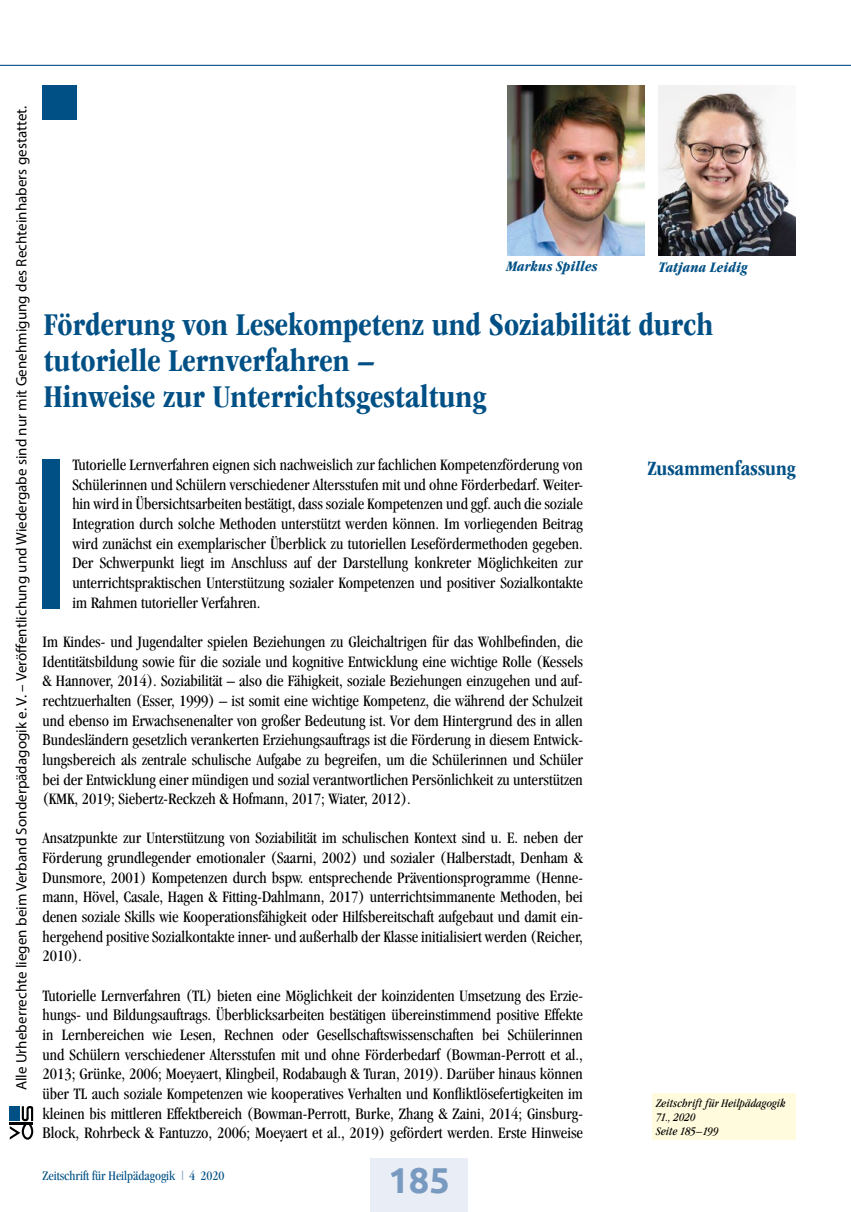
<style>
.page{position:relative;width:851px;height:1212px;background:#fff}
.page>*{position:absolute;margin:0;border:0;box-sizing:border-box;transform-origin:0 0}
.t1{font:700 36px "Ubuntu";color:#799ac0}
.t2{font:700 condensed 33px/36px "ITC Garamond Std";letter-spacing:.005em;color:#005086}
.t3{font:900 27px "Myriad Pro";color:#799ac0}
.t4{font:700 condensed 21px "ITC Garamond Std";color:#005086}
.t5{font:condensed 16.5px/19.6px "Garamond";color:#000;text-align:justify}
.t6{font:15px "Myriad Pro";letter-spacing:.005em;color:#000}
.t7{font:italic 700 condensed 15px "Garamond";letter-spacing:.005em;color:#005086}
.t8{font:condensed 13.5px "Garamond";color:#005086}
.t9{font:italic condensed 12px/14.2px "Garamond";letter-spacing:.01em;color:#000}
.s1{color:#799ac0}
</style>
<div class="page">
<svg style="left:10px;top:1106px;width:23px;height:34px"></svg>
<div style="left:370px;top:1158px;width:98px;height:54px;background:#e9edf5"></div>
<hr style="left:0;top:65px;width:850px;height:1px;background:#005086">
<div style="left:43px;top:459px;width:17px;height:150px;background:#005086"></div>
<div style="left:43px;top:85px;width:34px;height:34px;background:#005086"></div>
<div style="left:651px;top:1093px;width:144px;height:47px;background:#fffbdc"></div>
<img style="left:658px;top:85px;width:137px;height:170px">
<img style="left:507px;top:85px;width:137px;height:170px">
<p class="t6" style="left:12px;top:1090px;width:986px;rotate:-90deg">Alle Urheberrechte liegen beim Verband Sonderpädagogik e. V. – Veröffentlichung und Wiedergabe sind nur mit Genehmigung des Rechteinhabers gestattet.</p>
<p class="t7" style="left:506px;top:258px;width:93px">Markus Spilles</p>
<p class="t7" style="left:659px;top:258px;width:90px">Tatjana Leidig</p>
<h2 class="t2" style="left:44px;top:306px;width:671px">Förderung von Lesekompetenz und Soziabilität durch tutorielle Lernverfahren –<br>Hinweise zur Unterrichtsgestaltung</h2>
<p class="t5" style="left:72px;top:455px;width:512px">Tutorielle Lernverfahren eignen sich nachweislich zur fachlichen Kompetenzförderung von Schülerinnen und Schülern verschiedener Altersstufen mit und ohne Förderbedarf. Weiter&shy;hin wird in Übersichtsarbeiten bestätigt, dass soziale Kompetenzen und ggf. auch die soziale Integration durch solche Methoden unterstützt werden können. Im vorliegenden Beitrag wird zunächst ein exemplarischer Überblick zu tutoriellen Lesefördermethoden gegeben.<br>Der Schwerpunkt liegt im Anschluss auf der Darstellung konkreter Möglichkeiten zur unterrichtspraktischen Unterstützung sozialer Kompetenzen und positiver Sozialkontakte im Rahmen tutorieller Verfahren.</p>
<p class="t5" style="left:43px;top:632px;width:542px">Im Kindes- und Jugendalter spielen Beziehungen zu Gleichaltrigen für das Wohlbefinden, die Identitätsbildung sowie für die soziale und kognitive Entwicklung eine wichtige Rolle (Kessels &amp; Hannover, 2014). Soziabilität – also die Fähigkeit, soziale Beziehungen einzugehen und auf&shy;rechtzuerhalten (Esser, 1999) – ist somit eine wichtige Kompetenz, die während der Schulzeit und ebenso im Erwachsenenalter von großer Bedeutung ist. Vor dem Hintergrund des in allen Bundesländern gesetzlich verankerten Erziehungsauftrags ist die Förderung in diesem Entwick&shy;lungsbereich als zentrale schulische Aufgabe zu begreifen, um die Schülerinnen und Schüler bei der Entwicklung einer mündigen und sozial verantwortlichen Persönlichkeit zu unterstützen (KMK, 2019; Siebertz-Reckzeh &amp; Hofmann, 2017; Wiater, 2012).</p>
<p class="t5" style="left:43px;top:828px;width:542px">Ansatzpunkte zur Unterstützung von Soziabilität im schulischen Kontext sind u. E. neben der Förderung grundlegender emotionaler (Saarni, 2002) und sozialer (Halberstadt, Denham &amp; Dunsmore, 2001) Kompetenzen durch bspw. entsprechende Präventionsprogramme (Henne&shy;mann, Hövel, Casale, Hagen &amp; Fitting-Dahlmann, 2017) unterrichtsimmanente Methoden, bei denen soziale Skills wie Kooperationsfähigkeit oder Hilfsbereitschaft aufgebaut und damit ein&shy;hergehend positive Sozialkontakte inner- und außerhalb der Klasse initialisiert werden (Reicher, 2010).</p>
<p class="t5" style="left:43px;top:985px;width:542px">Tutorielle Lernverfahren (TL) bieten eine Möglichkeit der koinzidenten Umsetzung des Erzie&shy;hungs- und Bildungsauftrags. Überblicksarbeiten bestätigen übereinstimmend positive Effekte in Lernbereichen wie Lesen, Rechnen oder Gesellschaftswissenschaften bei Schülerinnen und Schülern verschiedener Altersstufen mit und ohne Förderbedarf (Bowman-Perrott et al., 2013; Grünke, 2006; Moeyaert, Klingbeil, Rodabaugh &amp; Turan, 2019). Darüber hinaus können über TL auch soziale Kompetenzen wie kooperatives Verhalten und Konfliktlösefertigkeiten im kleinen bis mittleren Effektbereich (Bowman-Perrott, Burke, Zhang &amp; Zaini, 2014; Ginsburg-Block, Rohrbeck &amp; Fantuzzo, 2006; Moeyaert et al., 2019) gefördert werden. Erste Hinweise</p>
<h3 class="t3" style="left:396px;top:1161px;width:48px">185</h3>
<p class="t8" style="left:43px;top:1168px;width:183px">Zeitschrift für Heilpädagogik <span class="s1">|</span> 4 2020</p>
<h1 class="t1" style="left:388px;top:1158px;width:63px">185</h1>
<p class="t4" style="left:647px;top:457px;width:149px">Zusammenfassung</p>
<p class="t9" style="left:656px;top:1096px;width:131px">Zeitschrift für Heilpädagogik<br>71., 2020<br>Seite 185–199</p>
</div>
